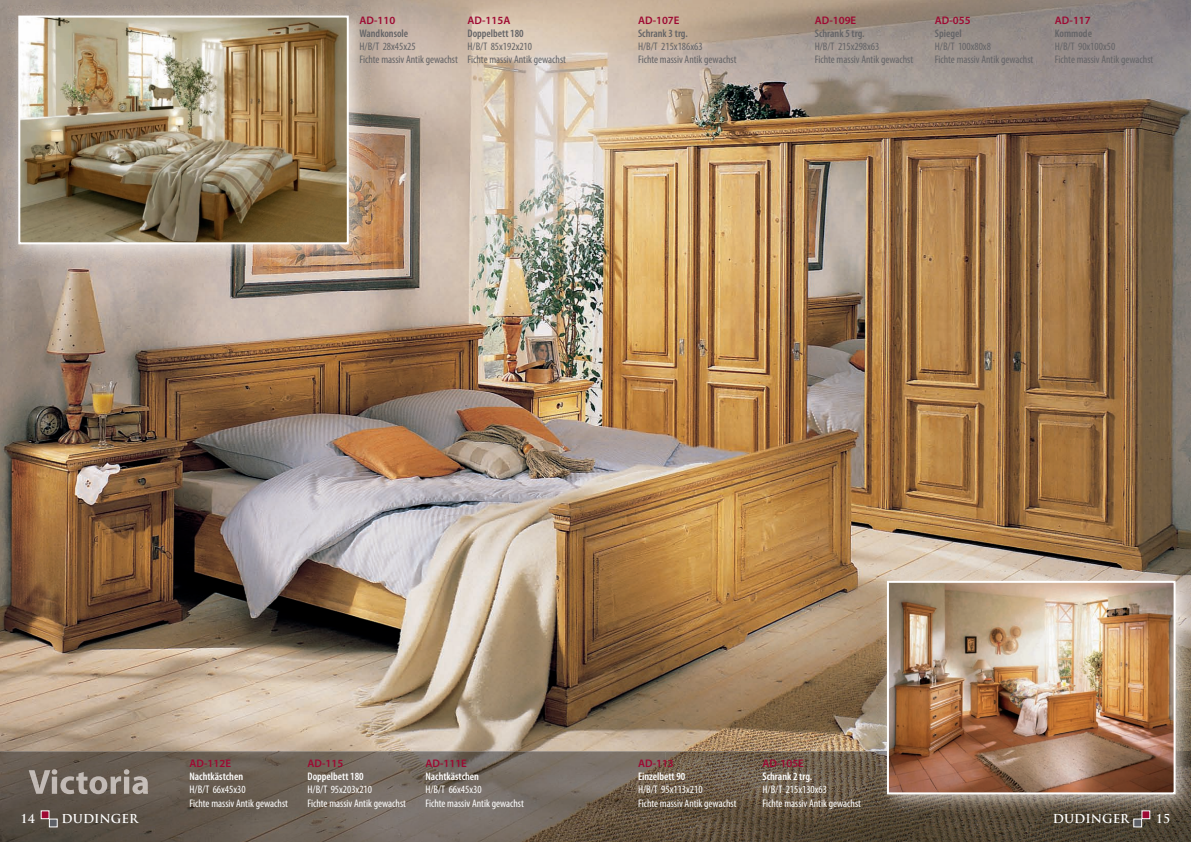
<style>
.page{position:relative;width:1191px;height:842px;background:#fff}
.page>*{position:absolute;margin:0;border:0;box-sizing:border-box;transform-origin:0 0}
.t1{font:700 12px "Trajan Pro";color:#fff}
.t2{font:condensed 11px/13.2px "Myriad Pro";color:#636366}
.t3{font:condensed 11px/13.2px "Myriad Pro";color:#fff}
.t4{font:600 11px "Myriad Pro";color:#9e0832}
.t5{font:600 condensed 11px "Myriad Pro";color:#fff}
.t6{font:600 condensed 11px "Myriad Pro";color:#636366}
</style>
<div class="page">
<img style="left:0;top:0;width:1191px;height:751px">
<img style="left:0;top:751px;width:910px;height:91px">
<img style="left:910px;top:816px;width:281px;height:26px">
<img style="left:8px;top:5px;width:362px;height:261px">
<img style="left:21px;top:19px;width:325px;height:222px">
<div style="left:18px;top:16px;width:331px;height:228px;border:2px solid #fff"></div>
<img style="left:877px;top:571px;width:314px;height:245px">
<img style="left:890px;top:584px;width:282px;height:207px">
<div style="left:887px;top:581px;width:288px;height:213px;border:2px solid #fff"></div>
<div style="left:1133px;top:818px;width:9px;height:9px;background:#5d6067;border:1px solid #fff"></div>
<div style="left:1141px;top:810px;width:9px;height:9px;background:#9e0832;border:1px solid #fff"></div>
<div style="left:49px;top:818px;width:9px;height:9px;background:#5d6067;border:1px solid #fff"></div>
<div style="left:41px;top:810px;width:9px;height:9px;background:#9e0832;border:1px solid #fff"></div>
<img style="left:29px;top:769px;width:119px;height:25px">
<p class="t4" style="left:359px;top:13px;width:37px">AD-110</p>
<p class="t6" style="left:359px;top:27px;width:50px">Wandkonsole</p>
<p class="t2" style="left:359px;top:40px;width:100px">H/B/T 28x45x25<br>Fichte massiv Antik gewachst</p>
<p class="t4" style="left:467px;top:13px;width:44px">AD-115A</p>
<p class="t6" style="left:467px;top:27px;width:58px">Doppelbett 180</p>
<p class="t2" style="left:467px;top:40px;width:100px">H/B/T 85x192x210<br>Fichte massiv Antik gewachst</p>
<p class="t4" style="left:638px;top:13px;width:43px">AD-107E</p>
<p class="t6" style="left:638px;top:27px;width:51px">Schrank 3 trg.</p>
<p class="t2" style="left:638px;top:40px;width:100px">H/B/T 215x186x63<br>Fichte massiv Antik gewachst</p>
<p class="t4" style="left:814px;top:13px;width:43px">AD-109E</p>
<p class="t6" style="left:814px;top:27px;width:51px">Schrank 5 trg.</p>
<p class="t2" style="left:814px;top:40px;width:100px">H/B/T 215x298x63<br>Fichte massiv Antik gewachst</p>
<p class="t4" style="left:934px;top:13px;width:37px">AD-055</p>
<p class="t6" style="left:934px;top:27px;width:28px">Spiegel</p>
<p class="t2" style="left:934px;top:40px;width:100px">H/B/T 100x80x8<br>Fichte massiv Antik gewachst</p>
<p class="t4" style="left:1054px;top:13px;width:37px">AD-117</p>
<p class="t6" style="left:1054px;top:27px;width:39px">Kommode</p>
<p class="t2" style="left:1054px;top:40px;width:100px">H/B/T 90x100x50<br>Fichte massiv Antik gewachst</p>
<p class="t4" style="left:189px;top:756px;width:43px">AD-112E</p>
<p class="t5" style="left:189px;top:770px;width:55px">Nachtkästchen</p>
<p class="t3" style="left:189px;top:783px;width:100px">H/B/T 66x45x30<br>Fichte massiv Antik gewachst</p>
<p class="t4" style="left:307px;top:756px;width:37px">AD-115</p>
<p class="t5" style="left:307px;top:770px;width:58px">Doppelbett 180</p>
<p class="t3" style="left:307px;top:783px;width:100px">H/B/T 95x203x210<br>Fichte massiv Antik gewachst</p>
<p class="t4" style="left:425px;top:756px;width:43px">AD-111E</p>
<p class="t5" style="left:425px;top:770px;width:55px">Nachtkästchen</p>
<p class="t3" style="left:425px;top:783px;width:100px">H/B/T 66x45x30<br>Fichte massiv Antik gewachst</p>
<p class="t4" style="left:638px;top:756px;width:37px">AD-113</p>
<p class="t5" style="left:638px;top:770px;width:49px">Einzelbett 90</p>
<p class="t3" style="left:638px;top:783px;width:100px">H/B/T 95x113x210<br>Fichte massiv Antik gewachst</p>
<p class="t4" style="left:762px;top:756px;width:43px">AD-105E</p>
<p class="t5" style="left:762px;top:770px;width:51px">Schrank 2 trg.</p>
<p class="t3" style="left:762px;top:783px;width:100px">H/B/T 215x130x63<br>Fichte massiv Antik gewachst</p>
<p class="t1" style="left:21px;top:811px;width:16px">14</p>
<p class="t1" style="left:62px;top:811px;width:78px">DUDINGER</p>
<p class="t1" style="left:1052px;top:811px;width:78px">DUDINGER</p>
<p class="t1" style="left:1155px;top:811px;width:16px">15</p>
</div>
